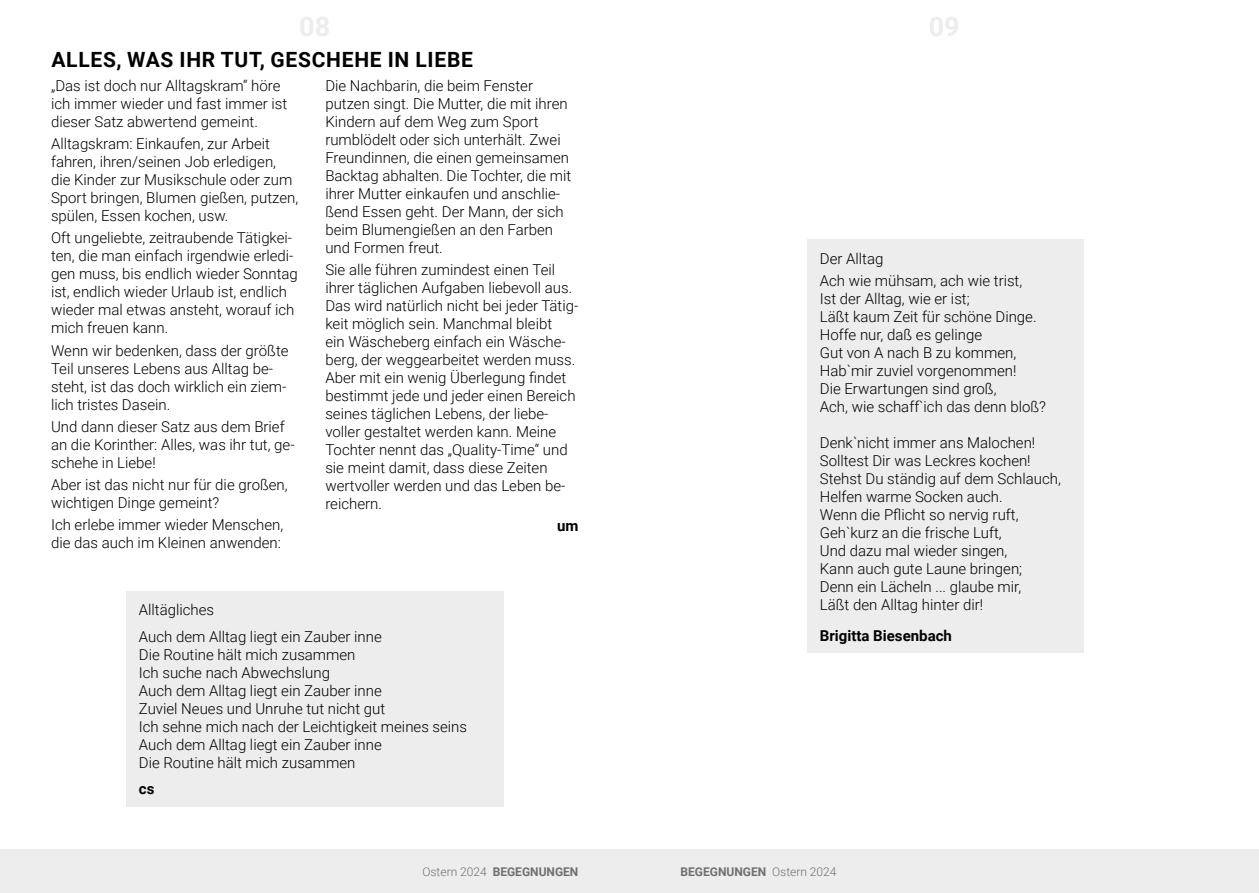
<style>
.page{position:relative;width:1259px;height:893px;background:#fff}
.page>*{position:absolute;margin:0;border:0;box-sizing:border-box;transform-origin:0 0}
.t1{font:700 21px "Roboto";letter-spacing:.035em;color:#000}
.t2{font:300 15px/18px "Roboto";color:#000}
.t3{font:700 15px "Roboto";color:#000}
.t4{font:700 12px "Roboto";color:#706f6f}
.t5{font:300 12px "Roboto";color:#706f6f}
.s1{font-weight:300}
</style>
<div class="page">
<div style="left:629px;top:850px;width:630px;height:43px;background:#ededed"></div>
<div style="left:0;top:850px;width:629px;height:43px;background:#ededed"></div>
<div style="left:126px;top:591px;width:377px;height:216px;background:#ededed"></div>
<div style="left:807px;top:240px;width:277px;height:413px;background:#ededed"></div>
<h1 class="t1" style="left:51px;top:45px;width:423px">ALLES, WAS IHR TUT, GESCHEHE IN LIEBE</h1>
<p class="t2" style="left:51px;top:76px;width:238px">„Das ist doch nur Alltagskram“ höre ich immer wieder und fast immer ist dieser Satz abwertend gemeint.</p>
<p class="t2" style="left:51px;top:134px;width:249px">Alltagskram: Einkaufen, zur Arbeit fahren, ihren/seinen Job erledigen, die Kinder zur Musikschule oder zum Sport bringen, Blumen gießen, putzen, spülen, Essen kochen, usw.</p>
<p class="t2" style="left:51px;top:228px;width:248px">Oft ungeliebte, zeitraubende Tätigkei&shy;ten, die man einfach irgendwie erledi&shy;gen muss, bis endlich wieder Sonntag ist, endlich wieder Urlaub ist, endlich wieder mal etwas ansteht, worauf ich mich freuen kann.</p>
<p class="t2" style="left:51px;top:341px;width:239px">Wenn wir bedenken, dass der größte<br>Teil unseres Lebens aus Alltag be&shy;steht, ist das doch wirklich ein ziem&shy;lich tristes Dasein.</p>
<p class="t2" style="left:51px;top:417px;width:245px">Und dann dieser Satz aus dem Brief an die Korinther: Alles, was ihr tut, ge&shy;schehe in Liebe!</p>
<p class="t2" style="left:51px;top:475px;width:238px">Aber ist das nicht nur für die großen, wichtigen Dinge gemeint?</p>
<p class="t2" style="left:51px;top:515px;width:234px">Ich erlebe immer wieder Menschen, die das auch im Kleinen anwenden:</p>
<p class="t2" style="left:325px;top:76px;width:247px">Die Nachbarin, die beim Fenster putzen singt. Die Mutter, die mit ihren Kindern auf dem Weg zum Sport rumblödelt oder sich unterhält. Zwei Freundinnen, die einen gemeinsamen Backtag abhalten. Die Tochter, die mit ihrer Mutter einkaufen und anschlie&shy;ßend Essen geht. Der Mann, der sich beim Blumengießen an den Farben und Formen freut.</p>
<p class="t2" style="left:325px;top:260px;width:254px">Sie alle führen zumindest einen Teil ihrer täglichen Aufgaben liebevoll aus.<br>Das wird natürlich nicht bei jeder Tätig&shy;keit möglich sein. Manchmal bleibt<br>ein Wäscheberg einfach ein Wäsche&shy;berg, der weggearbeitet werden muss.<br>Aber mit ein wenig Überlegung findet bestimmt jede und jeder einen Bereich seines täglichen Lebens, der liebe&shy;voller gestaltet werden kann. Meine Tochter nennt das „Quality-Time“ und sie meint damit, dass diese Zeiten wertvoller werden und das Leben be&shy;reichern.</p>
<p class="t3" style="left:557px;top:515px;width:23px">um</p>
<p class="t2" style="left:139px;top:596px;width:244px;line-height:26.5px">Alltägliches<br>Auch dem Alltag liegt ein Zauber inne</p>
<p class="t2" style="left:139px;top:645px;width:330px">Die Routine hält mich zusammen<br>Ich suche nach Abwechslung<br>Auch dem Alltag liegt ein Zauber inne<br>Zuviel Neues und Unruhe tut nicht gut<br>Ich sehne mich nach der Leichtigkeit meines seins Auch dem Alltag liegt ein Zauber inne<br>Die Routine hält mich zusammen</p>
<p class="t3" style="left:139px;top:779px;width:17px">cs</p>
<p class="t5" style="left:422px;top:861px;width:66px">Ostern 2017</p>
<p class="t4" style="left:422px;top:861px;width:157px"><span class="s1">Ostern 2024</span> BEGEGNUNGEN</p>
<p class="t2" style="left:820px;top:247px;width:204px;line-height:22.2px">Der Alltag<br>Ach wie mühsam, ach wie trist,</p>
<p class="t2" style="left:820px;top:289px;width:228px">Ist der Alltag, wie er ist;<br>Läßt kaum Zeit für schöne Dinge.<br>Hoffe nur, daß es gelinge<br>Gut von A nach B zu kommen,<br>Hab`mir zuviel vorgenommen!<br>Die Erwartungen sind groß,<br>Ach, wie schaff`ich das denn bloß?</p>
<p class="t2" style="left:820px;top:433px;width:243px">Denk`nicht immer ans Malochen!<br>Solltest Dir was Leckres kochen!<br>Stehst Du ständig auf dem Schlauch,<br>Helfen warme Socken auch.<br>Wenn die Pflicht so nervig ruft,<br>Geh`kurz an die frische Luft,<br>Und dazu mal wieder singen,<br>Kann auch gute Laune bringen;<br>Denn ein Lächeln ... glaube mir,<br>Läßt den Alltag hinter dir!</p>
<p class="t3" style="left:820px;top:625px;width:134px">Brigitta Biesenbach</p>
<p class="t4" style="left:680px;top:863px;width:157px">BEGEGNUNGEN <span class="s1">Ostern 2024</span></p>
</div>
